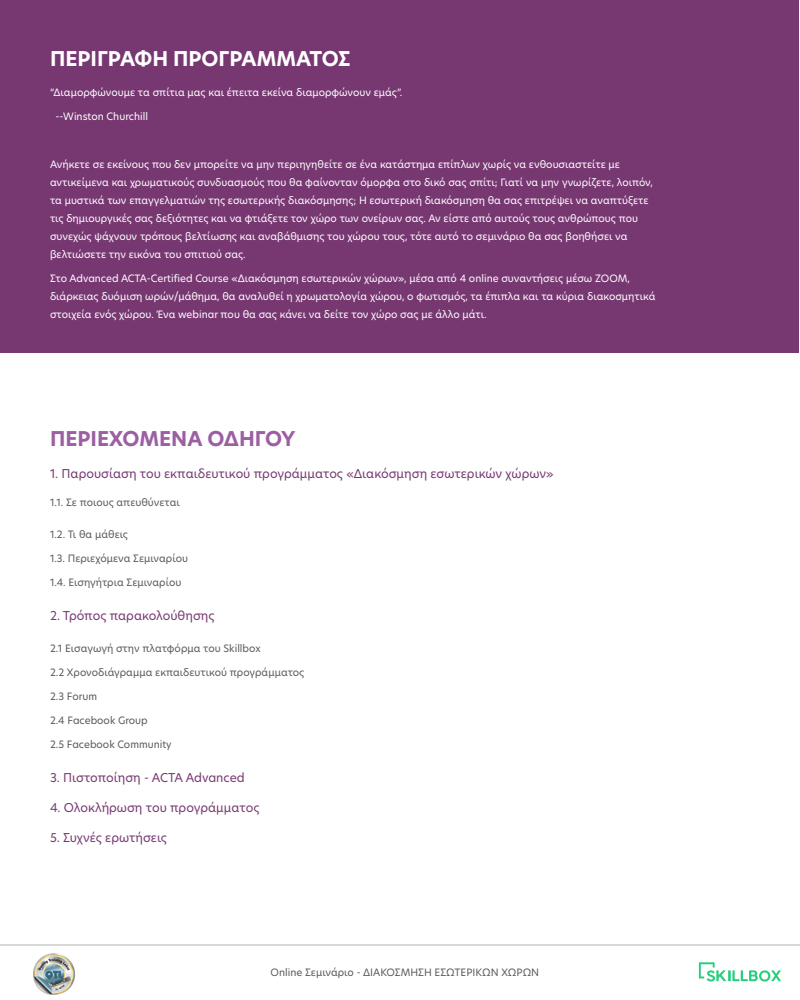
<style>
.page{position:relative;width:800px;height:1000px;background:#fff}
.page>*{position:absolute;margin:0;border:0;box-sizing:border-box;transform-origin:0 0}
.t1{font:700 20px "Hero New";color:#fff}
.t2{font:700 20px "Hero New";color:#9c5fa2}
.t3{font:12px "Hero New";color:#773872}
.t4{font:10px/18px "Hero New";color:#fff}
.t5{font:10px "Hero New";color:#5a5a5a}
</style>
<div class="page">
<svg style="left:699px;top:962px;width:82px;height:20px"></svg>
<hr style="left:0;top:945px;width:800px;height:1px;background:#b3b3b3">
<img style="left:33px;top:953px;width:42px;height:41px">
<div style="left:0;top:0;width:799px;height:353px;background:#773872"></div>
<h1 class="t1" style="left:50px;top:45px;width:302px">ΠΕΡΙΓΡΑΦΗ ΠΡΟΓΡΑΜΜΑΤΟΣ</h1>
<p class="t4" style="left:50px;top:83px;width:354px">“Διαμορφώνουμε τα σπίτια μας και έπειτα εκείνα διαμορφώνουν εμάς”.</p>
<p class="t4" style="left:55px;top:107px;width:94px">--Winston Churchill</p>
<p class="t4" style="left:50px;top:155px;width:604px">Ανήκετε σε εκείνους που δεν μπορείτε να μην περιηγηθείτε σε ένα κατάστημα επίπλων χωρίς να ενθουσιαστείτε με αντικείμενα και χρωματικούς συνδυασμούς που θα φαίνονταν όμορφα στο δικό σας σπίτι; Γιατί να μην γνωρίζετε, λοιπόν, τα μυστικά των επαγγελματιών της εσωτερικής διακόσμησης; Η εσωτερική διακόσμηση θα σας επιτρέψει να αναπτύξετε τις δημιουργικές σας δεξιότητες και να φτιάξετε τον χώρο των ονείρων σας. Αν είστε από αυτούς τους ανθρώπους που συνεχώς ψάχνουν τρόπους βελτίωσης και αναβάθμισης του χώρου τους, τότε αυτό το σεμινάριο θα σας βοηθήσει να βελτιώσετε την εικόνα του σπιτιού σας.</p>
<p class="t4" style="left:50px;top:269px;width:607px">Στο Advanced ACTA-Certified Course «Διακόσμηση εσωτερικών χώρων», μέσα από 4 online συναντήσεις μέσω ΖΟΟΜ, διάρκειας δυόμιση ωρών/μάθημα, θα αναλυθεί η χρωματολογία χώρου, ο φωτισμός, τα έπιπλα και τα κύρια διακοσμητικά στοιχεία ενός χώρου. Ένα webinar που θα σας κάνει να δείτε τον χώρο σας με άλλο μάτι.</p>
<h1 class="t2" style="left:50px;top:425px;width:247px">ΠΕΡΙΕΧΟΜΕΝΑ ΟΔΗΓΟΥ</h1>
<p class="t3" style="left:50px;top:465px;width:505px">1. Παρουσίαση του εκπαιδευτικού προγράμματος «Διακόσμηση εσωτερικών χώρων»</p>
<p class="t5" style="left:50px;top:495px;width:131px">1.1. Σε ποιους απευθύνεται</p>
<p class="t5" style="left:50px;top:527px;width:80px">1.2. Τι θα μάθεις</p>
<p class="t5" style="left:50px;top:551px;width:140px">1.3. Περιεχόμενα Σεμιναρίου</p>
<p class="t5" style="left:50px;top:575px;width:133px">1.4. Εισηγήτρια Σεμιναρίου</p>
<p class="t3" style="left:50px;top:607px;width:166px">2. Τρόπος παρακολούθησης</p>
<p class="t5" style="left:50px;top:641px;width:212px">2.1 Εισαγωγή στην πλατφόρμα του Skillbox</p>
<p class="t5" style="left:50px;top:665px;width:256px">2.2 Χρονοδιάγραμμα εκπαιδευτικού προγράμματος</p>
<p class="t5" style="left:50px;top:689px;width:49px">2.3 Forum</p>
<p class="t5" style="left:50px;top:713px;width:99px">2.4 Facebook Group</p>
<p class="t5" style="left:50px;top:737px;width:123px">2.5 Facebook Community</p>
<p class="t3" style="left:50px;top:769px;width:196px">3. Πιστοποίηση - ACTA Advanced</p>
<p class="t3" style="left:50px;top:799px;width:211px">4. Ολοκλή ρωση του προγράμματος</p>
<p class="t3" style="left:50px;top:829px;width:119px">5. Συχνές ερωτή σεις</p>
<p class="t5" style="left:271px;top:965px;width:270px">Online Σεμινάριο - ΔΙΑΚΟΣΜΗΣΗ ΕΣΩΤΕΡΙΚΩΝ ΧΩΡΩΝ</p>
</div>
